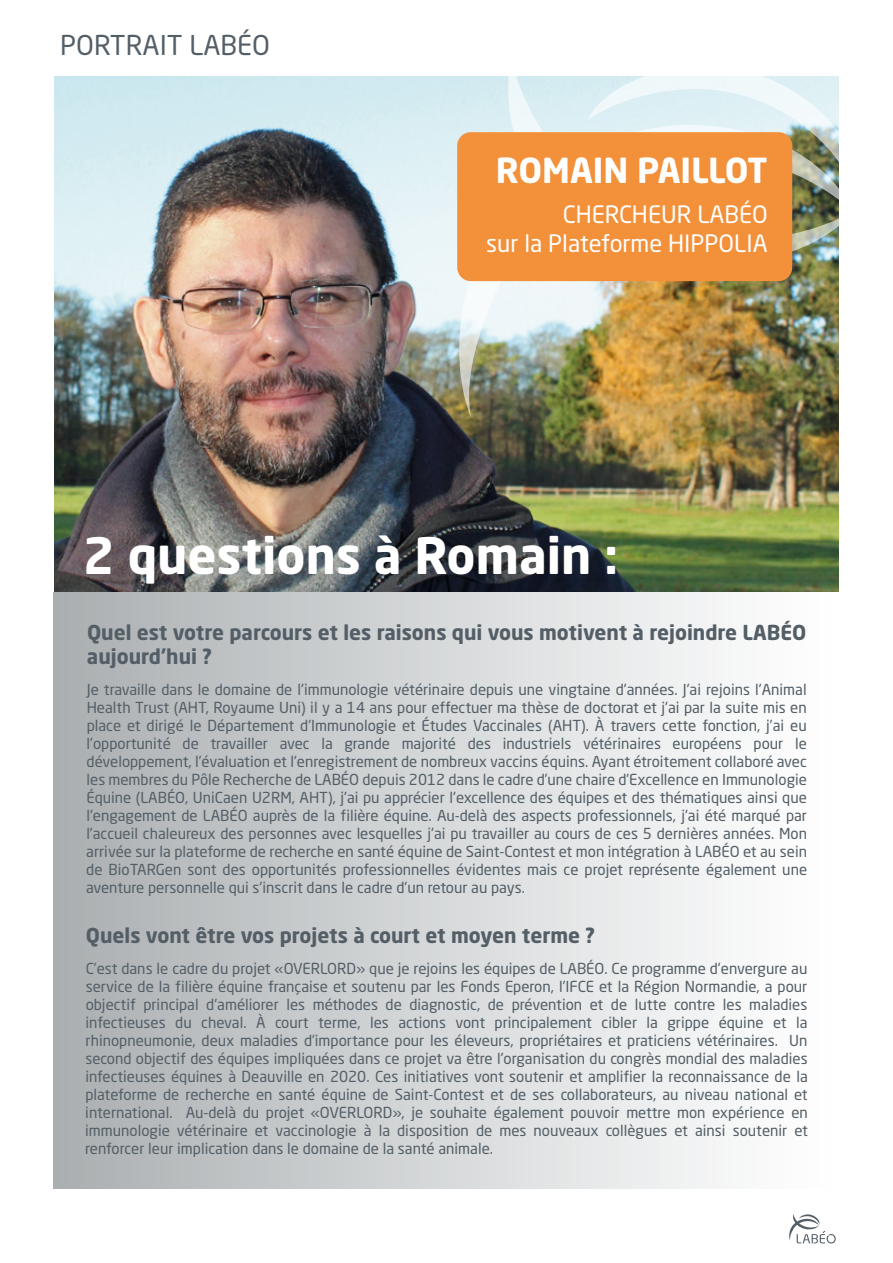
<style>
.page{position:relative;width:893px;height:1263px;background:#fff}
.page>*{position:absolute;margin:0;border:0;box-sizing:border-box;transform-origin:0 0}
.t1{font:700 49.5px "Neo Sans Std";color:#fff}
.t2{font:700 34.2px "Neo Sans Std";color:#fff}
.t3{font:27px "Neo Sans Std";color:#535e66}
.t4{font:23.7px/28.3px "Neo Sans Std";color:#fff;text-align:right}
.t5{font:700 20.4px/24.5px "Neo Sans Std";color:#535e66}
.t6{font:15px/18px "Neo Sans Std";color:#535e66;text-align:justify}
</style>
<div class="page">
<img style="left:54px;top:77px;width:785px;height:516px">
<img style="left:459px;top:119px;width:380px;height:299px">
<svg style="left:505px;top:76px;width:334px;height:199px;fill:#dceff4"></svg>
<svg style="left:789px;top:1214px;width:47px;height:29px"></svg>
<div style="left:457px;top:132px;width:335px;height:149px;background:#f3903a;border-radius:14px"></div>
<div style="left:53px;top:593px;width:787px;height:595px;background:linear-gradient(to right,#abafb2,#fff)"></div>
<h3 class="t3" style="left:60px;top:29px;width:211px">PORTRAIT LABÉO</h3>
<h2 class="t2" style="left:496px;top:149px;width:273px">ROMAIN PAILLOT</h2>
<h3 class="t4" style="left:486px;top:200px;width:283px">CHERCHEUR LABÉO<br>sur la Plateforme HIPPOLIA</h3>
<h1 class="t1" style="left:83px;top:523px;width:537px">2 questions à Romain :</h1>
<h3 class="t5" style="left:87px;top:619px;width:721px">Quel est votre parcours et les raisons qui vous motivent à rejoindre LABÉO aujourd’hui ?</h3>
<p class="t6" style="left:86px;top:680px;width:722px">Je travaille dans le domaine de l'immunologie vétérinaire depuis une vingtaine d'années. J'ai rejoins l'Animal Health Trust (AHT, Royaume Uni) il y a 14 ans pour effectuer ma thèse de doctorat et j'ai par la suite mis en place et dirigé le Département d'Immunologie et Études Vaccinales (AHT). À travers cette fonction, j’ai eu l’opportunité de travailler avec la grande majorité des industriels vétérinaires européens pour le développement, l’évaluation et l’enregistrement de nombreux vaccins équins. Ayant étroitement collaboré avec les membres du Pôle Recherche de LABÉO depuis 2012 dans le cadre d’une chaire d’Excellence en Immunologie Équine (LABÉO, UniCaen U2RM, AHT), j'ai pu apprécier l'excellence des équipes et des thématiques ainsi que l'engagement de LABÉO auprès de la filière équine. Au-delà des aspects professionnels, j'ai été marqué par l'accueil chaleureux des personnes avec lesquelles j'ai pu travailler au cours de ces 5 dernières années. Mon arrivée sur la plateforme de recherche en santé équine de Saint-Contest et mon intégration à LABÉO et au sein de BioTARGen sont des opportunités professionnelles évidentes mais ce projet représente également une aventure personnelle qui s'inscrit dans le cadre d'un retour au pays.</p>
<h3 class="t5" style="left:86px;top:922px;width:511px">Quels vont être vos projets à court et moyen terme ?</h3>
<p class="t6" style="left:85px;top:959px;width:724px">C’est dans le cadre du projet «OVERLORD» que je rejoins les équipes de LABÉO. Ce programme d'envergure au service de la filière équine française et soutenu par les Fonds Eperon, l’IFCE et la Région Normandie, a pour objectif principal d'améliorer les méthodes de diagnostic, de prévention et de lutte contre les maladies infectieuses du cheval. À court terme, les actions vont principalement cibler la grippe équine et la rhinopneumonie, deux maladies d’importance pour les éleveurs, propriétaires et praticiens vétérinaires. Un second objectif des équipes impliquées dans ce projet va être l'organisation du congrès mondial des maladies infectieuses équines à Deauville en 2020. Ces initiatives vont soutenir et amplifier la reconnaissance de la plateforme de recherche en santé équine de Saint-Contest et de ses collaborateurs, au niveau national et international. Au-delà du projet «OVERLORD», je souhaite également pouvoir mettre mon expérience en immunologie vétérinaire et vaccinologie à la disposition de mes nouveaux collègues et ainsi soutenir et renforcer leur implication dans le domaine de la santé animale.</p>
</div>
